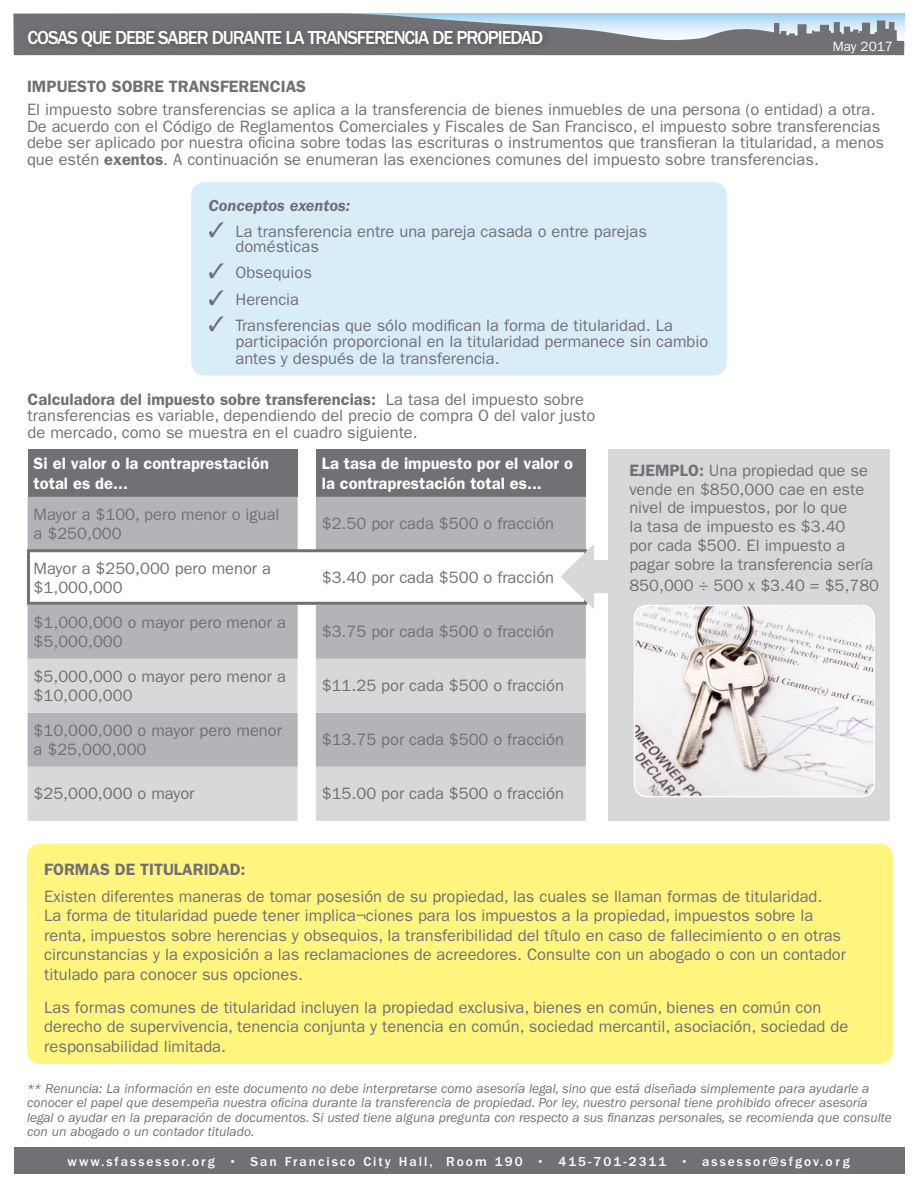
<style>
.page{position:relative;width:918px;height:1188px;background:#fff}
.page>*{position:absolute;margin:0;border:0;box-sizing:border-box;transform-origin:0 0}
.t1{font:500 19.5px "ITC Franklin Gothic Std";letter-spacing:-.06em;color:#fff;scale:.95 1}
.t2{font:16.5px/19.5px "ITC Franklin Gothic Std";color:#717074}
.t3{font:600 16.5px/19.5px "ITC Franklin Gothic Std";color:#fff}
.t4{font:600 16.5px "ITC Franklin Gothic Std";color:#717074}
.t5{font:italic 600 16.5px "ITC Franklin Gothic Std";color:#717074}
.t6{font:italic 13.5px/14.5px "ITC Franklin Gothic Std";color:#717074}
.t7{font:500 13.5px "ITC Franklin Gothic Std";letter-spacing:.15em;color:#fff}
.t8{font:13.5px "ITC Franklin Gothic Std";color:#fff}
.s1{font-weight:600}
</style>
<div class="page">
<div style="left:609px;top:449px;width:281px;height:372px;background:#d7d8da"></div>
<div style="left:191px;top:182px;width:536px;height:194px;background:#d9edf9;border-radius:14px"></div>
<svg style="left:14px;top:13px;width:891px;height:42px;background:#8e99a3"></svg>
<div style="left:14px;top:1148px;width:890px;height:26px;background:#717074"></div>
<div style="left:25px;top:26px;width:526px;height:28px;background:#6a696d"></div>
<div style="left:27px;top:844px;width:866px;height:220px;background:#fff57f;border-radius:14px"></div>
<div style="left:28px;top:450px;width:270px;height:47px;background:#717074"></div>
<div style="left:28px;top:497px;width:270px;height:162px;background:#b4b3b7"></div>
<div style="left:28px;top:551px;width:270px;height:54px;background:#fff"></div>
<svg style="left:28px;top:659px;width:270px;height:162px;background:#cbcbce"></svg>
<div style="left:316px;top:450px;width:270px;height:47px;background:#717074"></div>
<div style="left:316px;top:497px;width:270px;height:162px;background:#b4b3b7"></div>
<div style="left:316px;top:551px;width:270px;height:54px;background:#fff"></div>
<svg style="left:316px;top:659px;width:270px;height:162px;background:#cbcbce"></svg>
<img style="left:635px;top:606px;width:239px;height:191px">
<div style="left:634px;top:605px;width:241px;height:192px;border:2px solid #fff;border-radius:12px"></div>
<div style="left:27px;top:549px;width:560px;height:56px;border:3px solid #717074"></div>
<svg style="left:561px;top:545px;width:48px;height:63px"></svg>
<p class="t1" style="left:28px;top:26px;width:544px">COSAS QUE DEBE SABER DURANTE LA TRANSFERENCIA DE PROPIEDAD</p>
<p class="t8" style="left:833px;top:38px;width:62px">May 2017</p>
<p class="t4" style="left:27px;top:76px;width:281px">IMPUESTO SOBRE TRANSFERENCIAS</p>
<p class="t2" style="left:27px;top:101px;width:859px;line-height:16.5px">El impuesto sobre transferencias se aplica a la transferencia de bienes inmuebles de una persona (o entidad) a otra.<br>De acuerdo con el Código de Reglamentos Comerciales y Fiscales de San Francisco, el impuesto sobre transferencias debe ser aplicado por nuestra oficina sobre todas las escrituras o instrumentos que transfieran la titularidad, a menos que estén <span class="s1">exentos</span>. A continuación se enumeran las exenciones comunes del impuesto sobre transferencias.</p>
<p class="t5" style="left:208px;top:196px;width:143px">Conceptos exentos:</p>
<p class="t2" style="left:235px;top:224px;width:413px;line-height:15px;text-indent:-27px">✓ La transferencia entre una pareja casada o entre parejas domésticas</p>
<p class="t2" style="left:208px;top:263px;width:105px">✓ Obsequios</p>
<p class="t2" style="left:208px;top:289px;width:92px">✓ Herencia</p>
<p class="t2" style="left:235px;top:317px;width:474px;line-height:16.5px;text-indent:-27px">✓ Transferencias que sólo modifican la forma de titularidad. La participación proporcional en la titularidad permanece sin cambio antes y después de la transferencia.</p>
<p class="t2" style="left:28px;top:391px;width:569px;line-height:16.5px"><span class="s1">Calculadora del impuesto sobre transferencias:</span> La tasa del impuesto sobre transferencias es variable, dependiendo del precio de compra O del valor justo de mercado, como se muestra en el cuadro siguiente.</p>
<p class="t3" style="left:34px;top:454px;width:237px">Si el valor o la contraprestación total es de...</p>
<p class="t2" style="left:34px;top:504px;width:247px">Mayor a $100, pero menor o igual a $250,000</p>
<p class="t2" style="left:34px;top:558px;width:239px">Mayor a $250,000 pero menor a $1,000,000</p>
<p class="t2" style="left:34px;top:612px;width:254px">$1,000,000 o mayor pero menor a $5,000,000</p>
<p class="t2" style="left:34px;top:666px;width:254px">$5,000,000 o mayor pero menor a $10,000,000</p>
<p class="t2" style="left:34px;top:720px;width:250px">$10,000,000 o mayor pero menor a $25,000,000</p>
<p class="t2" style="left:34px;top:784px;width:162px">$25,000,000 o mayor</p>
<p class="t3" style="left:322px;top:454px;width:253px">La tasa de impuesto por el valor o la contraprestación total es...</p>
<p class="t2" style="left:322px;top:514px;width:234px">$2.50 por cada $500 o fracción</p>
<p class="t2" style="left:322px;top:568px;width:234px">$3.40 por cada $500 o fracción</p>
<p class="t2" style="left:322px;top:622px;width:234px">$3.75 por cada $500 o fracción</p>
<p class="t2" style="left:322px;top:676px;width:244px">$11.25 por cada $500 o fracción</p>
<p class="t2" style="left:322px;top:730px;width:244px">$13.75 por cada $500 o fracción</p>
<p class="t2" style="left:322px;top:784px;width:244px">$15.00 por cada $500 o fracción</p>
<p class="t2" style="left:629px;top:461px;width:245px;line-height:18.8px"><span class="s1">EJEMPLO:</span> Una propiedad que se vende en $850,000 cae en este nivel de impuestos, por lo que<br>la tasa de impuesto es $3.40<br>por cada $500. El impuesto a pagar sobre la transferencia sería</p>
<p class="t2" style="left:629px;top:575px;width:251px">850,000 ÷ 500 x $3.40 = $5,780</p>
<p class="t4" style="left:44px;top:860px;width:203px">FORMAS DE TITULARIDAD:</p>
<p class="t2" style="left:44px;top:886px;width:803px">Existen diferentes maneras de tomar posesión de su propiedad, las cuales se llaman formas de titularidad.<br>La forma de titularidad puede tener implica¬ciones para los impuestos a la propiedad, impuestos sobre la renta, impuestos sobre herencias y obsequios, la transferibilidad del título en caso de fallecimiento o en otras circunstancias y la exposición a las reclamaciones de acreedores. Consulte con un abogado o con un contador titulado para conocer sus opciones.</p>
<p class="t2" style="left:44px;top:997px;width:806px">Las formas comunes de titularidad incluyen la propiedad exclusiva, bienes en común, bienes en común con derecho de supervivencia, tenencia conjunta y tenencia en común, sociedad mercantil, asociación, sociedad de responsabilidad limitada.</p>
<p class="t6" style="left:27px;top:1081px;width:866px">** Renuncia: La información en este documento no debe interpretarse como asesoría legal, sino que está diseñada simplemente para ayudarle a conocer el papel que desempeña nuestra oficina durante la transferencia de propiedad. Por ley, nuestro personal tiene prohibido ofrecer asesoría legal o ayudar en la preparación de documentos. Si usted tiene alguna pregunta con respecto a sus finanzas personales, se recomienda que consulte con un abogado o un contador titulado.</p>
<p class="t7" style="left:68px;top:1154px;width:784px">www.sfassessor.org • San Francisco City Hall, Room 190 • 415-701-2311 • assessor@sfgov.org</p>
</div>
